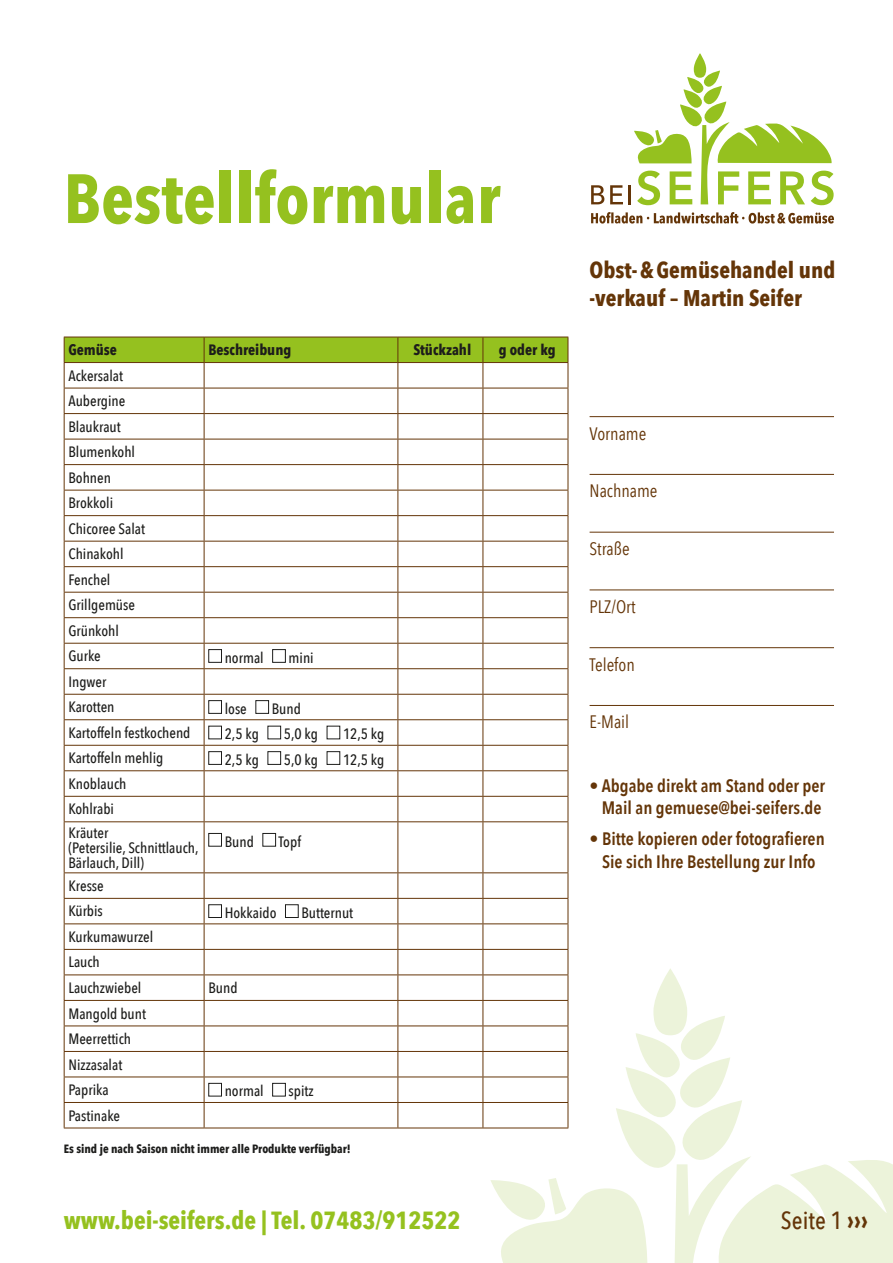
<style>
.page{position:relative;width:893px;height:1263px;background:#fff}
.page>*{position:absolute;margin:0;border:0;box-sizing:border-box;transform-origin:0 0}
.t1{font:700 68.85px "Avenir Next Condensed";color:#95c11f}
.t2{font:700 24.75px "Avenir Next Condensed";color:#95c11f}
.t3{font:500 24.75px "Avenir Next Condensed";color:#643508}
.t4{font:700 22.65px/27.8px "Avenir Next Condensed";color:#643508}
.t5{font:600 18px/22.5px "Avenir Next Condensed";color:#643508;text-align:center}
.t6{font:18px "Avenir Next Condensed";color:#643508}
.t7{font:500 15px/25.5px "Avenir Next Condensed";color:#1d1d1b}
.t8{font:700 15px "Avenir Next Condensed";color:#1d1d1b}
.t9{font:700 12px "Avenir Next Condensed";color:#1d1d1b}
.s1{font-weight:800}
</style>
<div class="page">
<svg style="left:591px;top:185px;width:13px;height:19px"></svg>
<svg style="left:610px;top:185px;width:13px;height:19px"></svg>
<svg style="left:591px;top:212px;width:243px;height:12px"></svg>
<svg style="left:629px;top:53px;width:205px;height:152px"></svg>
<svg style="left:64px;top:337px;width:505px;height:484px"></svg>
<hr style="left:64px;top:821px;width:140px;height:1px;background:#643508">
<hr style="left:64px;top:822px;width:1px;height:50px;background:#643508">
<hr style="left:204px;top:821px;width:194px;height:1px;background:#643508">
<hr style="left:204px;top:822px;width:1px;height:50px;background:#643508">
<hr style="left:398px;top:821px;width:85px;height:1px;background:#643508">
<hr style="left:398px;top:822px;width:1px;height:50px;background:#643508">
<hr style="left:483px;top:821px;width:85px;height:1px;background:#643508">
<hr style="left:483px;top:822px;width:1px;height:50px;background:#643508">
<hr style="left:568px;top:822px;width:1px;height:50px;background:#643508">
<hr style="left:64px;top:872px;width:140px;height:1px;background:#643508">
<hr style="left:204px;top:872px;width:194px;height:1px;background:#643508">
<hr style="left:398px;top:872px;width:85px;height:1px;background:#643508">
<hr style="left:483px;top:872px;width:85px;height:1px;background:#643508">
<hr style="left:64px;top:898px;width:140px;height:1px;background:#643508">
<hr style="left:204px;top:898px;width:194px;height:1px;background:#643508">
<hr style="left:398px;top:898px;width:85px;height:1px;background:#643508">
<hr style="left:483px;top:898px;width:85px;height:1px;background:#643508">
<hr style="left:64px;top:923px;width:140px;height:1px;background:#643508">
<hr style="left:204px;top:923px;width:194px;height:1px;background:#643508">
<hr style="left:398px;top:923px;width:85px;height:1px;background:#643508">
<hr style="left:483px;top:923px;width:85px;height:1px;background:#643508">
<hr style="left:64px;top:949px;width:140px;height:1px;background:#643508">
<hr style="left:204px;top:949px;width:194px;height:1px;background:#643508">
<hr style="left:398px;top:949px;width:85px;height:1px;background:#643508">
<hr style="left:483px;top:949px;width:85px;height:1px;background:#643508">
<hr style="left:64px;top:974px;width:140px;height:1px;background:#643508">
<hr style="left:204px;top:974px;width:194px;height:1px;background:#643508">
<hr style="left:398px;top:974px;width:85px;height:1px;background:#643508">
<hr style="left:483px;top:974px;width:85px;height:1px;background:#643508">
<hr style="left:64px;top:1000px;width:140px;height:1px;background:#643508">
<hr style="left:204px;top:1000px;width:194px;height:1px;background:#643508">
<hr style="left:398px;top:1000px;width:85px;height:1px;background:#643508">
<hr style="left:483px;top:1000px;width:85px;height:1px;background:#643508">
<hr style="left:64px;top:1025px;width:140px;height:1px;background:#643508">
<hr style="left:204px;top:1025px;width:194px;height:1px;background:#643508">
<hr style="left:398px;top:1025px;width:85px;height:1px;background:#643508">
<hr style="left:483px;top:1025px;width:85px;height:1px;background:#643508">
<hr style="left:64px;top:1051px;width:140px;height:1px;background:#643508">
<hr style="left:204px;top:1051px;width:194px;height:1px;background:#643508">
<hr style="left:398px;top:1051px;width:85px;height:1px;background:#643508">
<hr style="left:483px;top:1051px;width:85px;height:1px;background:#643508">
<hr style="left:64px;top:1076px;width:140px;height:1px;background:#643508">
<hr style="left:204px;top:1076px;width:194px;height:1px;background:#643508">
<hr style="left:398px;top:1076px;width:85px;height:1px;background:#643508">
<hr style="left:483px;top:1076px;width:85px;height:1px;background:#643508">
<hr style="left:64px;top:1102px;width:140px;height:1px;background:#643508">
<svg style="left:64px;top:873px;width:1px;height:254px"></svg>
<hr style="left:204px;top:1102px;width:194px;height:1px;background:#643508">
<svg style="left:204px;top:873px;width:1px;height:254px"></svg>
<hr style="left:398px;top:1102px;width:85px;height:1px;background:#643508">
<svg style="left:398px;top:873px;width:1px;height:254px"></svg>
<hr style="left:483px;top:1102px;width:85px;height:1px;background:#643508">
<svg style="left:483px;top:873px;width:1px;height:254px"></svg>
<svg style="left:490px;top:873px;width:403px;height:390px"></svg>
<hr style="left:64px;top:1127px;width:140px;height:1px;background:#643508">
<hr style="left:204px;top:1127px;width:194px;height:1px;background:#643508">
<hr style="left:398px;top:1127px;width:85px;height:1px;background:#643508">
<hr style="left:483px;top:1127px;width:85px;height:1px;background:#643508">
<div style="left:208px;top:649px;width:14px;height:14px;border:1px solid #1d1d1b"></div>
<div style="left:272px;top:649px;width:14px;height:14px;border:1px solid #1d1d1b"></div>
<div style="left:208px;top:700px;width:14px;height:14px;border:1px solid #1d1d1b"></div>
<div style="left:255px;top:700px;width:14px;height:14px;border:1px solid #1d1d1b"></div>
<div style="left:208px;top:726px;width:14px;height:13px;border:1px solid #1d1d1b"></div>
<div style="left:267px;top:726px;width:14px;height:13px;border:1px solid #1d1d1b"></div>
<div style="left:208px;top:751px;width:14px;height:14px;border:1px solid #1d1d1b"></div>
<div style="left:267px;top:751px;width:14px;height:14px;border:1px solid #1d1d1b"></div>
<div style="left:327px;top:751px;width:13px;height:14px;border:1px solid #1d1d1b"></div>
<div style="left:208px;top:833px;width:14px;height:13px;border:1px solid #1d1d1b"></div>
<div style="left:262px;top:833px;width:14px;height:13px;border:1px solid #1d1d1b"></div>
<div style="left:208px;top:904px;width:14px;height:14px;border:1px solid #1d1d1b"></div>
<div style="left:285px;top:904px;width:14px;height:14px;border:1px solid #1d1d1b"></div>
<div style="left:208px;top:1083px;width:14px;height:13px;border:1px solid #1d1d1b"></div>
<div style="left:272px;top:1083px;width:14px;height:13px;border:1px solid #1d1d1b"></div>
<hr style="left:590px;top:416px;width:244px;height:1px;background:#643508">
<hr style="left:590px;top:474px;width:244px;height:1px;background:#643508">
<hr style="left:590px;top:532px;width:244px;height:1px;background:#643508">
<hr style="left:590px;top:589px;width:244px;height:1px;background:#643508">
<hr style="left:590px;top:647px;width:244px;height:1px;background:#643508">
<hr style="left:590px;top:705px;width:244px;height:1px;background:#643508">
<h1 class="t1" style="left:64px;top:157px;width:438px">Bestellformular</h1>
<p class="t8" style="left:68px;top:341px;width:50px">Gemüse</p>
<p class="t8" style="left:208px;top:341px;width:85px">Beschreibung</p>
<p class="t8" style="left:413px;top:341px;width:59px">Stückzahl</p>
<p class="t8" style="left:499px;top:341px;width:58px">g oder kg</p>
<p class="t7" style="left:68px;top:363px;width:78px">Ackersalat<br>Aubergine<br>Blaukraut<br>Blumenkohl<br>Bohnen<br>Brokkoli<br>Chicoree Salat<br>Chinakohl<br>Fenchel<br>Grillgemüse<br>Grünkohl<br>Gurke</p>
<p class="t7" style="left:225px;top:645px;width:40px">normal</p>
<p class="t7" style="left:289px;top:645px;width:27px">mini</p>
<p class="t7" style="left:68px;top:669px;width:48px">Ingwer<br>Karotten</p>
<p class="t7" style="left:225px;top:696px;width:24px">lose</p>
<p class="t7" style="left:272px;top:696px;width:31px">Bund</p>
<p class="t7" style="left:68px;top:720px;width:124px">Kartoffeln festkochend</p>
<p class="t7" style="left:225px;top:721px;width:36px">2,5 kg</p>
<p class="t7" style="left:284px;top:721px;width:36px">5,0 kg</p>
<p class="t7" style="left:343px;top:721px;width:43px">12,5 kg</p>
<p class="t7" style="left:68px;top:745px;width:96px">Kartoffeln mehlig</p>
<p class="t7" style="left:225px;top:747px;width:36px">2,5 kg</p>
<p class="t7" style="left:284px;top:747px;width:36px">5,0 kg</p>
<p class="t7" style="left:343px;top:747px;width:43px">12,5 kg</p>
<p class="t7" style="left:68px;top:771px;width:60px">Knoblauch<br>Kohlrabi</p>
<p class="t7" style="left:68px;top:825px;width:132px;line-height:15px">Kräuter<br>(Petersilie, Schnittlauch,<br>Bärlauch, Dill)</p>
<p class="t7" style="left:225px;top:828px;width:31px">Bund</p>
<p class="t7" style="left:278px;top:828px;width:24px">Topf</p>
<p class="t7" style="left:68px;top:873px;width:37px">Kresse<br>Kürbis</p>
<p class="t7" style="left:225px;top:900px;width:53px">Hokkaido</p>
<p class="t7" style="left:301px;top:900px;width:53px">Butternut</p>
<p class="t7" style="left:68px;top:924px;width:86px">Kurkumawurzel<br>Lauch<br>Lauchzwiebel</p>
<p class="t7" style="left:68px;top:1000px;width:79px">Mangold bunt<br>Meerrettich<br>Nizzasalat<br>Paprika</p>
<p class="t7" style="left:68px;top:1102px;width:53px">Pastinake</p>
<p class="t7" style="left:208px;top:975px;width:31px">Bund</p>
<p class="t7" style="left:225px;top:1078px;width:40px">normal</p>
<p class="t7" style="left:289px;top:1078px;width:27px">spitz</p>
<p class="t9" style="left:64px;top:1141px;width:288px">Es sind je nach Saison nicht immer alle Produkte verfügbar!</p>
<h3 class="t4" style="left:590px;top:256px;width:247px">Obst- &amp; Gemüsehandel und -verkauf – Martin Seifer</h3>
<p class="t6" style="left:590px;top:418px;width:58px">Vorname</p>
<p class="t6" style="left:590px;top:476px;width:70px">Nachname</p>
<p class="t6" style="left:590px;top:533px;width:42px">Straße</p>
<p class="t6" style="left:590px;top:591px;width:48px">PLZ/Ort</p>
<p class="t6" style="left:590px;top:649px;width:47px">Telefon</p>
<p class="t6" style="left:590px;top:707px;width:41px">E-Mail</p>
<p class="t5" style="left:590px;top:774px;width:237px">• Abgabe direkt am Stand oder per<br>Mail an gemuese@bei-seifers.de</p>
<p class="t5" style="left:590px;top:827px;width:237px">• Bitte kopieren oder fotografieren<br>Sie sich Ihre Bestellung zur Info</p>
<h2 class="t2" style="left:64px;top:1205px;width:398px">www.bei-seifers.de | Tel. 07483/912522</h2>
<h2 class="t3" style="left:781px;top:1206px;width:89px">Seite 1 <span class="s1">›››</span></h2>
</div>
